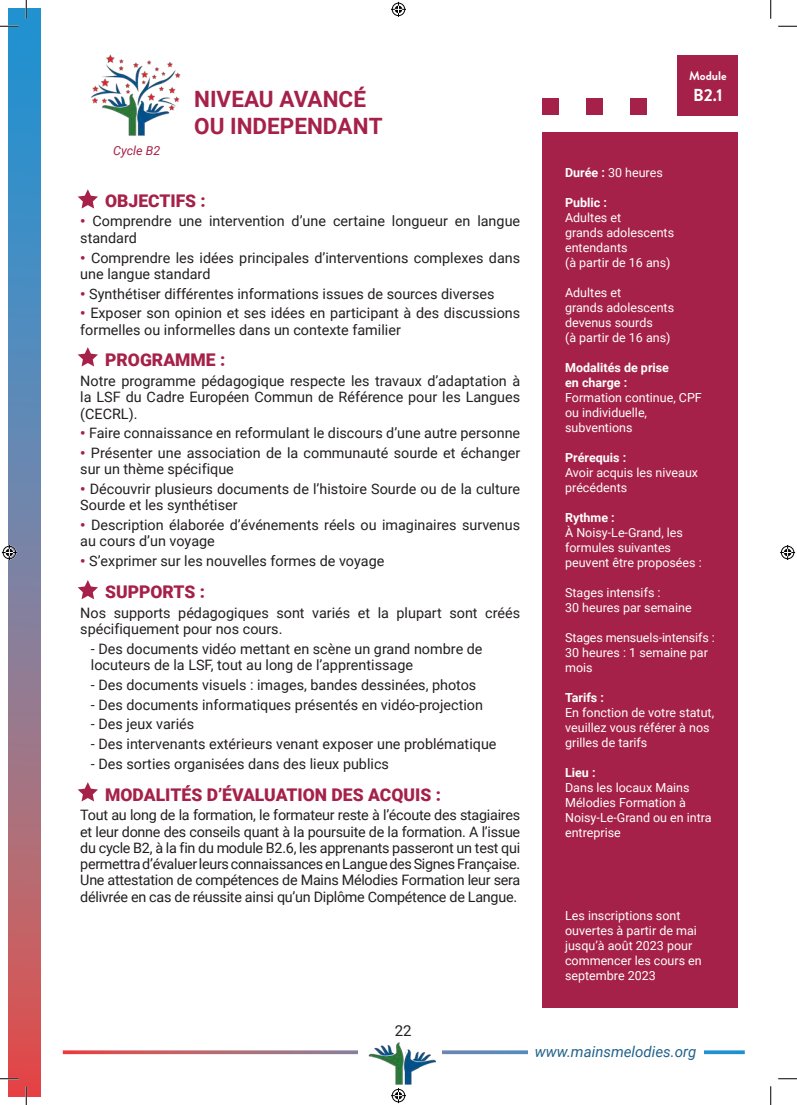
<style>
.page{position:relative;width:797px;height:1105px;background:#fff}
.page>*{position:absolute;margin:0;border:0;box-sizing:border-box;transform-origin:0 0}
.t1{font:700 22.5px/27px "Roboto";color:#a62149}
.t2{font:900 17.5px "Roboto";color:#a62149}
.t3{font:700 17.38px "Brandon Grotesque";color:#fff}
.t4{font:italic 15px "Roboto";color:#21638a}
.t5{font:15px "Roboto";color:#231f20}
.t6{font:14.38px/16.2px "Roboto";color:#231f20}
.t7{font:12.5px/15px "Roboto";color:#fff}
.t8{font:700 12.5px/15px "Roboto";color:#fff}
.t9{font:italic 12.5px "Roboto";color:#a62149}
.t10{font:700 12.5px "Brandon Grotesque";color:#fff}
.s1{font-weight:900;color:#a62149}
.s2{font-weight:700}
</style>
<div class="page">
<div style="left:542px;top:133px;width:196px;height:875px;background:#a62149"></div>
<div style="left:677px;top:56px;width:61px;height:60px;background:#a62149"></div>
<div style="left:542px;top:98px;width:17px;height:17px;background:#a62149"></div>
<div style="left:586px;top:98px;width:17px;height:17px;background:#a62149"></div>
<div style="left:630px;top:98px;width:17px;height:17px;background:#a62149"></div>
<svg style="left:78px;top:189px;width:20px;height:20px"></svg>
<svg style="left:78px;top:347px;width:20px;height:19px"></svg>
<svg style="left:78px;top:580px;width:20px;height:19px"></svg>
<svg style="left:78px;top:782px;width:20px;height:19px"></svg>
<img style="left:91px;top:54px;width:90px;height:82px">
<svg style="left:63px;top:1050px;width:681px;height:4px;background:#a27f92"></svg>
<div style="left:358px;top:1035px;width:84px;height:27px;background:#fff"></div>
<div style="left:528px;top:1035px;width:175px;height:27px;background:#fff"></div>
<img style="left:368px;top:1042px;width:68px;height:43px">
<svg style="left:9px;top:9px;width:31px;height:1087px;background:#7b7c9c"></svg>
<svg style="left:0;top:25px;width:19px;height:2px"></svg>
<svg style="left:778px;top:25px;width:19px;height:2px"></svg>
<svg style="left:0;top:1078px;width:19px;height:1px"></svg>
<svg style="left:778px;top:1078px;width:19px;height:1px"></svg>
<svg style="left:25px;top:0;width:2px;height:19px"></svg>
<svg style="left:25px;top:1086px;width:2px;height:19px"></svg>
<svg style="left:770px;top:0;width:1px;height:19px"></svg>
<svg style="left:770px;top:1086px;width:1px;height:19px"></svg>
<svg style="left:391px;top:2px;width:15px;height:15px"></svg>
<svg style="left:391px;top:1088px;width:15px;height:15px"></svg>
<svg style="left:2px;top:545px;width:15px;height:15px"></svg>
<svg style="left:780px;top:545px;width:15px;height:15px"></svg>
<p class="t9" style="left:113px;top:141px;width:49px">Cycle B2</p>
<h1 class="t1" style="left:194px;top:85px;width:190px">NIVEAU AVANCÉ<br>OU INDEPENDANT</h1>
<p class="t2" style="left:105px;top:188px;width:102px">OBJECTIFS :</p>
<p class="t6" style="left:80px;top:213px;width:441px"><span class="s1">•</span> Comprendre une intervention d’une certaine longueur en langue standard</p>
<p class="t6" style="left:80px;top:249px;width:441px"><span class="s1">•</span> Comprendre les idées principales d’interventions complexes dans une langue standard</p>
<p class="t6" style="left:80px;top:285px;width:416px"><span class="s1">•</span> Synthétiser différentes informations issues de sources diverses</p>
<p class="t6" style="left:80px;top:305px;width:441px"><span class="s1">•</span> Exposer son opinion et ses idées en participant à des discussions formelles ou informelles dans un contexte familier</p>
<p class="t2" style="left:105px;top:348px;width:122px">PROGRAMME :</p>
<p class="t6" style="left:80px;top:372px;width:441px;text-align:justify">Notre programme pédagogique respecte les travaux d’adaptation à la LSF du Cadre Européen Commun de Référence pour les Langues (CECRL).</p>
<p class="t6" style="left:80px;top:425px;width:441px"><span class="s1">•</span> Faire connaissance en reformulant le discours d’une autre personne</p>
<p class="t6" style="left:80px;top:444px;width:441px"><span class="s1">•</span> Présenter une association de la communauté sourde et échanger sur un thème spécifique</p>
<p class="t6" style="left:80px;top:480px;width:441px"><span class="s1">•</span> Découvrir plusieurs documents de l’histoire Sourde ou de la culture<br>Sourde et les synthétiser</p>
<p class="t6" style="left:80px;top:516px;width:441px"><span class="s1">•</span> Description élaborée d’événements réels ou imaginaires survenus au cours d’un voyage</p>
<p class="t6" style="left:80px;top:552px;width:305px"><span class="s1">•</span> S’exprimer sur les nouvelles formes de voyage</p>
<p class="t2" style="left:105px;top:579px;width:101px">SUPPORTS :</p>
<p class="t6" style="left:80px;top:604px;width:441px">Nos supports pédagogiques sont variés et la plupart sont créés spécifiquement pour nos cours.</p>
<p class="t6" style="left:91px;top:640px;width:393px">- Des documents vidéo mettant en scène un grand nombre de locuteurs de la LSF, tout au long de l’apprentissage</p>
<p class="t6" style="left:91px;top:676px;width:387px">- Des documents visuels : images, bandes dessinées, photos</p>
<p class="t6" style="left:91px;top:696px;width:393px">- Des documents informatiques présentés en vidéo-projection</p>
<p class="t6" style="left:91px;top:716px;width:105px">- Des jeux variés</p>
<p class="t6" style="left:91px;top:735px;width:407px">- Des intervenants extérieurs venant exposer une problématique</p>
<p class="t6" style="left:91px;top:755px;width:299px">- Des sorties organisées dans des lieux publics</p>
<p class="t2" style="left:105px;top:782px;width:337px">MODALITÉS D’ÉVALUATION DES ACQUIS :</p>
<p class="t6" style="left:80px;top:807px;width:441px;text-align:justify">Tout au long de la formation, le formateur reste à l’écoute des stagiaires et leur donne des conseils quant à la poursuite de la formation. A l’issue du cycle B2, à la fin du module B2.6, les apprenants passeront un test qui permettra d’évaluer leurs connaissances en Langue des Signes Française.<br>Une attestation de compétences de Mains Mélodies Formation leur sera délivrée en cas de réussite ainsi qu’un Diplôme Compétence de Langue.</p>
<p class="t10" style="left:689px;top:67px;width:39px">Module</p>
<p class="t3" style="left:693px;top:83px;width:31px">B2.1</p>
<p class="t7" style="left:565px;top:164px;width:99px"><span class="s2">Durée :</span> 30 heures</p>
<p class="t8" style="left:565px;top:194px;width:43px">Public :</p>
<p class="t7" style="left:565px;top:209px;width:110px">Adultes et<br>grands adolescents entendants<br>(à partir de 16 ans)</p>
<p class="t7" style="left:565px;top:284px;width:110px">Adultes et<br>grands adolescents devenus sourds<br>(à partir de 16 ans)</p>
<p class="t8" style="left:565px;top:359px;width:105px">Modalités de prise en charge :</p>
<p class="t7" style="left:565px;top:389px;width:138px">Formation continue, CPF ou individuelle, subventions</p>
<p class="t8" style="left:565px;top:449px;width:63px">Prérequis :</p>
<p class="t7" style="left:565px;top:464px;width:134px">Avoir acquis les niveaux précédents</p>
<p class="t8" style="left:565px;top:509px;width:51px">Rythme :</p>
<p class="t7" style="left:565px;top:524px;width:138px">À Noisy-Le-Grand, les formules suivantes peuvent être proposées :</p>
<p class="t7" style="left:565px;top:584px;width:128px">Stages intensifs :<br>30 heures par semaine</p>
<p class="t7" style="left:565px;top:629px;width:151px">Stages mensuels-intensifs :<br>30 heures : 1 semaine par mois</p>
<p class="t8" style="left:565px;top:689px;width:40px">Tarifs :</p>
<p class="t7" style="left:565px;top:704px;width:150px">En fonction de votre statut, veuillez vous référer à nos grilles de tarifs</p>
<p class="t8" style="left:565px;top:764px;width:32px">Lieu :</p>
<p class="t7" style="left:565px;top:779px;width:148px">Dans les locaux Mains<br>Mélodies Formation à<br>Noisy-Le-Grand ou en intra entreprise</p>
<p class="t7" style="left:565px;top:907px;width:138px">Les inscriptions sont ouvertes à partir de mai jusqu’à août 2023 pour commencer les cours en septembre 2023</p>
<p class="t5" style="left:395px;top:1020px;width:18px">22</p>
<p class="t4" style="left:535px;top:1041px;width:163px">www.mainsmelodies.org</p>
</div>
